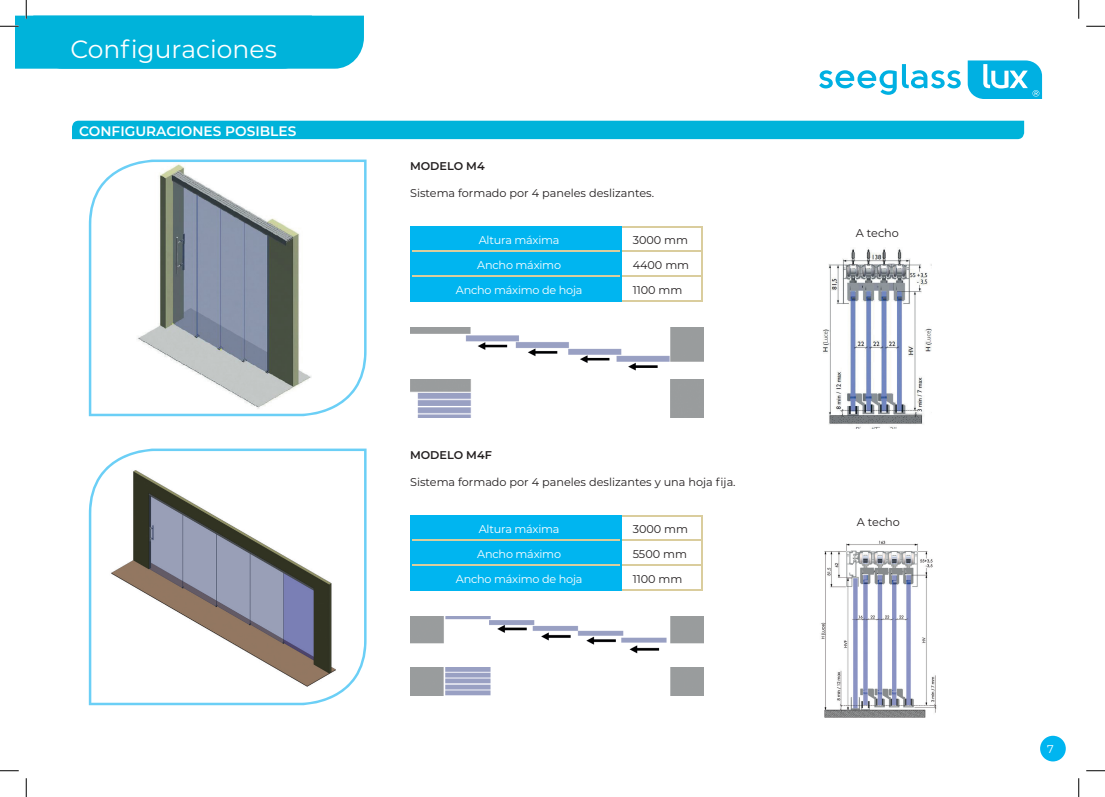
<style>
.page{position:relative;width:1105px;height:797px;background:#fff}
.page>*{position:absolute;margin:0;border:0;box-sizing:border-box;transform-origin:0 0}
.t1{font:25px "Montserrat";color:#fff}
.t2{font:600 13.75px "Montserrat";color:#fff}
.t3{font:11.25px "Montserrat";color:#231f20}
.t4{font:11.25px "Montserrat";letter-spacing:-.02em;color:#fff}
.t5{font:600 11.25px "Montserrat";color:#231f20}
</style>
<div class="page">
<svg style="left:89px;top:159px;width:278px;height:257px"></svg>
<svg style="left:89px;top:448px;width:278px;height:257px"></svg>
<img style="left:822px;top:249px;width:110px;height:179px">
<img style="left:410px;top:327px;width:294px;height:44px">
<img style="left:410px;top:616px;width:294px;height:38px">
<img style="left:410px;top:379px;width:294px;height:39px">
<img style="left:410px;top:667px;width:294px;height:28px">
<img style="left:821px;top:540px;width:116px;height:177px">
<svg style="left:819px;top:64px;width:142px;height:31px"></svg>
<svg style="left:968px;top:60px;width:74px;height:39px;background:#32bfe7"></svg>
<div style="left:1040px;top:735px;width:26px;height:26px;background:#00b5f0;border-radius:50%"></div>
<div style="left:72px;top:121px;width:952px;height:18px;background:#00b3da"></div>
<hr style="left:621px;top:226px;width:81px;height:1px;background:#dacd9d">
<hr style="left:621px;top:251px;width:81px;height:1px;background:#dacd9d">
<hr style="left:621px;top:275px;width:81px;height:2px;background:#dacd9d">
<svg style="left:701px;top:227px;width:1px;height:73px"></svg>
<hr style="left:621px;top:300px;width:81px;height:1px;background:#dacd9d">
<div style="left:410px;top:226px;width:211px;height:74px;background:#00b5f0"></div>
<hr style="left:410px;top:300px;width:211px;height:1px;background:#00b5f0">
<hr style="left:621px;top:515px;width:81px;height:1px;background:#dacd9d">
<hr style="left:621px;top:539px;width:81px;height:2px;background:#dacd9d">
<hr style="left:621px;top:564px;width:81px;height:1px;background:#dacd9d">
<svg style="left:701px;top:516px;width:1px;height:73px"></svg>
<hr style="left:621px;top:589px;width:81px;height:1px;background:#dacd9d">
<div style="left:410px;top:515px;width:211px;height:74px;background:#00b5f0"></div>
<hr style="left:410px;top:589px;width:211px;height:1px;background:#00b5f0">
<svg style="left:1086px;top:25px;width:19px;height:2px"></svg>
<svg style="left:0;top:770px;width:19px;height:1px"></svg>
<svg style="left:1086px;top:770px;width:19px;height:1px"></svg>
<svg style="left:0;top:0;width:364px;height:69px"></svg>
<svg style="left:25px;top:778px;width:2px;height:19px"></svg>
<svg style="left:1078px;top:0;width:1px;height:19px"></svg>
<svg style="left:1078px;top:778px;width:1px;height:19px"></svg>
<h1 class="t1" style="left:70px;top:31px;width:208px">Configuraciones</h1>
<p class="t2" style="left:79px;top:121px;width:219px">CONFIGURACIONES POSIBLES</p>
<p class="t5" style="left:410px;top:158px;width:76px">MODELO M4</p>
<p class="t3" style="left:410px;top:186px;width:245px">Sistema formado por 4 paneles deslizantes.</p>
<p class="t4" style="left:479px;top:233px;width:82px">Altura máxima</p>
<p class="t3" style="left:633px;top:233px;width:57px">3000 mm</p>
<p class="t4" style="left:477px;top:257px;width:85px">Ancho máximo</p>
<p class="t3" style="left:633px;top:257px;width:58px">4400 mm</p>
<p class="t4" style="left:456px;top:282px;width:128px">Ancho máximo de hoja</p>
<p class="t3" style="left:633px;top:282px;width:51px">1100 mm</p>
<p class="t5" style="left:410px;top:447px;width:83px">MODELO M4F</p>
<p class="t3" style="left:410px;top:475px;width:327px">Sistema formado por 4 paneles deslizantes y una hoja fija.</p>
<p class="t4" style="left:479px;top:521px;width:82px">Altura máxima</p>
<p class="t3" style="left:633px;top:521px;width:57px">3000 mm</p>
<p class="t4" style="left:477px;top:546px;width:85px">Ancho máximo</p>
<p class="t3" style="left:633px;top:546px;width:56px">5500 mm</p>
<p class="t4" style="left:456px;top:571px;width:128px">Ancho máximo de hoja</p>
<p class="t3" style="left:633px;top:571px;width:51px">1100 mm</p>
<p class="t3" style="left:856px;top:225px;width:45px">A techo</p>
<p class="t3" style="left:857px;top:514px;width:45px">A techo</p>
<p class="t4" style="left:1048px;top:741px;width:8px">7</p>
</div>
